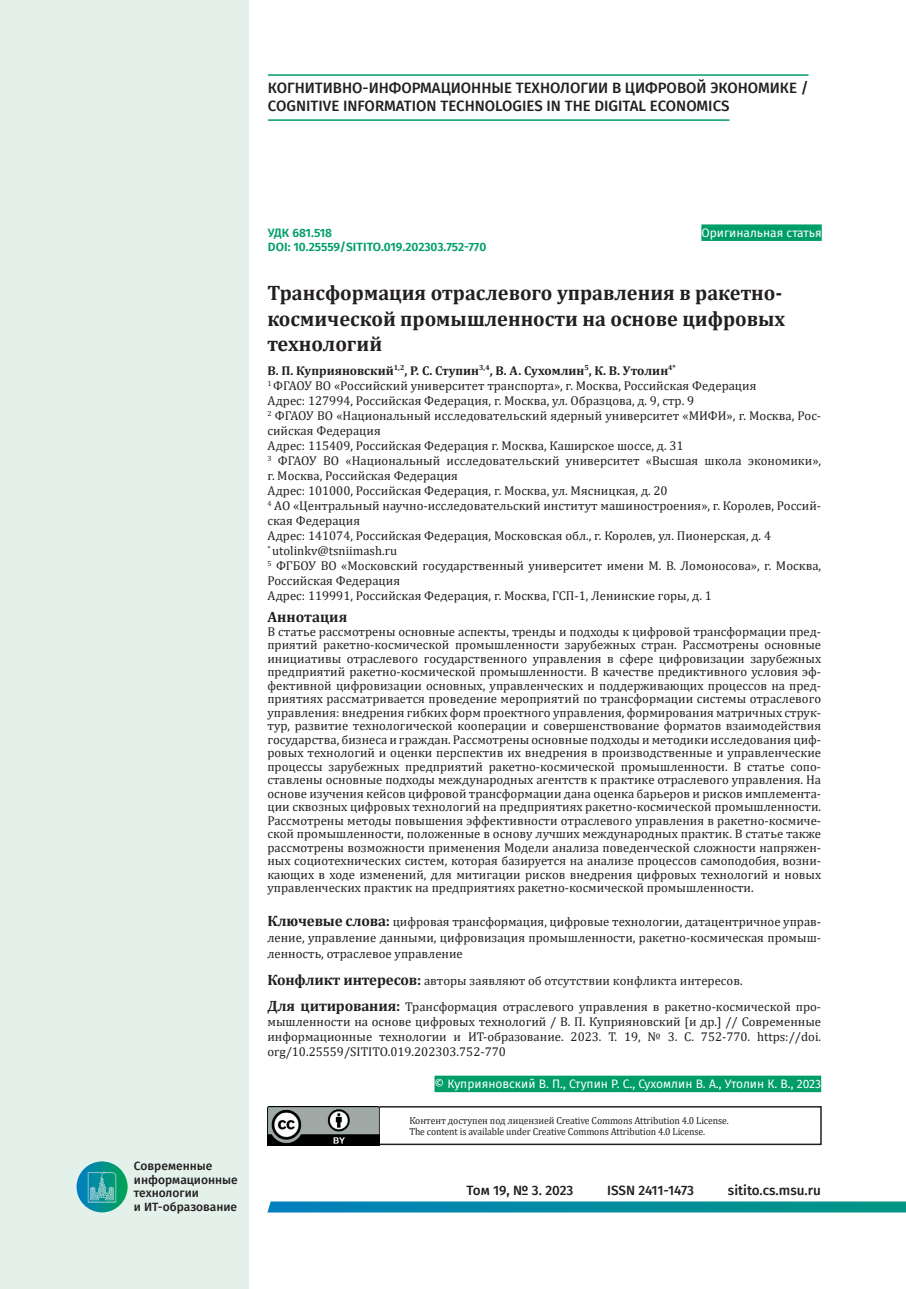
<style>
.page{position:relative;width:906px;height:1289px;background:#fff}
.page>*{position:absolute;margin:0;border:0;box-sizing:border-box;transform-origin:0 0}
.t1{font:700 21px/25.2px "Cambria";color:#231f20}
.t2{font:500 15px/18px "Fira Sans";color:#231f20}
.t3{font:700 15px "Cambria";color:#231f20}
.t4{font:500 13.5px "Fira Sans";color:#231f20}
.t5{font:12.75px/13.5px "Cambria";color:#231f20;text-align:justify}
.t6{font:12px "Fira Sans";color:#fff}
.t7{font:500 12px/13.5px "Fira Sans";color:#231f20}
.t8{font:600 12px/14.4px "Fira Sans";color:#009e67}
.t9{font:10.2px/10.5px "Cambria";letter-spacing:-.01em;color:#231f20;scale:.95 1}
.s1{font-weight:700}
.s2{font-weight:700;font-size:15px}
</style>
<div class="page">
<div style="left:0;top:0;width:249px;height:1288px;background:#e3f1ea"></div>
<img style="left:77px;top:1161px;width:51px;height:51px;border-radius:26px">
<svg style="left:267px;top:1201px;width:639px;height:11px;background:#0c90a5"></svg>
<div style="left:268px;top:1106px;width:553px;height:39px;border:2px solid #231f20"></div>
<img style="left:268px;top:1106px;width:111px;height:39px">
<hr style="left:268px;top:74px;width:540px;height:2px;background:#009e67">
<hr style="left:268px;top:119px;width:461px;height:2px;background:#009e67">
<div style="left:701px;top:224px;width:120px;height:17px;background:#009e67"></div>
<div style="left:434px;top:1075px;width:387px;height:17px;background:#009e67"></div>
<p class="t2" style="left:268px;top:78px;width:542px">КОГНИТИВНО-ИНФОРМАЦИОННЫЕ ТЕХНОЛОГИИ В ЦИФРОВОЙ ЭКОНОМИКЕ /<br>COGNITIVE INFORMATION TECHNOLOGIES IN THE DIGITAL ECONOMICS</p>
<p class="t7" style="left:134px;top:1158px;width:105px">Современные информационные технологии<br>и ИТ-образование</p>
<p class="t8" style="left:268px;top:224px;width:220px">УДК 681.518<br>DOI: 10.25559/SITITO.019.202303.752-770</p>
<p class="t6" style="left:701px;top:223px;width:122px">Оригинальная статья</p>
<h1 class="t1" style="left:267px;top:280px;width:519px">Трансформация отраслевого управления в ракетно&shy;космической промышленности на основе цифровых технологий</h1>
<p class="t5" style="left:267px;top:363px;width:555px;line-height:15px;text-align:left"><span class="s1">В. П. Куприяновский</span><sup>1,2</sup><span class="s1">, Р. С. Ступин</span><sup>3,4</sup><span class="s1">, В. А. Сухомлин</span><sup>5</sup><span class="s1">, К. В. Утолин</span><sup>4*<br></sup><sup>1</sup> ФГАОУ ВО «Российский университет транспорта», г. Москва, Российская Федерация<br>Адрес: 127994, Российская Федерация, г. Москва, ул. Образцова, д. 9, стр. 9<br><sup>2</sup> ФГАОУ ВО «Национальный исследовательский ядерный университет «МИФИ», г. Москва, Рос&shy;сийская Федерация<br>Адрес: 115409, Российская Федерация г. Москва, Каширское шоссе, д. 31<br><sup>3</sup> ФГАОУ ВО «Национальный исследовательский университет «Высшая школа экономики», г. Москва, Российская Федерация<br>Адрес: 101000, Российская Федерация, г. Москва, ул. Мясницкая, д. 20<br><sup>4</sup> АО «Центральный научно-исследовательский институт машиностроения», г. Королев, Россий&shy;ская Федерация<br>Адрес: 141074, Российская Федерация, Московская обл., г. Королев, ул. Пионерская, д. 4<br><sup>*</sup> utolinkv@tsniimash.ru<br><sup>5</sup> ФГБОУ ВО «Московский государственный университет имени М. В. Ломоносова», г. Москва, Российская Федерация<br>Адрес: 119991, Российская Федерация, г. Москва, ГСП-1, Ленинские горы, д. 1</p>
<p class="t3" style="left:267px;top:606px;width:81px">Аннотация</p>
<p class="t5" style="left:267px;top:624px;width:555px">В статье рассмотрены основные аспекты, тренды и подходы к цифровой трансформации пред&shy;приятий ракетно-космической промышленности зарубежных стран. Рассмотрены основные инициативы отраслевого государственного управления в сфере цифровизации зарубежных предприятий ракетно-космической промышленности. В качестве предиктивного условия эф&shy;фективной цифровизации основных, управленческих и поддерживающих процессов на пред&shy;приятиях рассматривается проведение мероприятий по трансформации системы отраслевого управления: внедрения гибких форм проектного управления, формирования матричных струк&shy;тур, развитие технологической кооперации и совершенствование форматов взаимодействия государства, бизнеса и граждан. Рассмотрены основные подходы и методики исследования циф&shy;ровых технологий и оценки перспектив их внедрения в производственные и управленческие процессы зарубежных предприятий ракетно-космической промышленности. В статье сопо&shy;ставлены основные подходы международных агентств к практике отраслевого управления. На основе изучения кейсов цифровой трансформации дана оценка барьеров и рисков имплемента&shy;ции сквозных цифровых технологий на предприятиях ракетно-космической промышленности.<br>Рассмотрены методы повышения эффективности отраслевого управления в ракетно-космиче&shy;ской промышленности, положенные в основу лучших международных практик. В статье также рассмотрены возможности применения Модели анализа поведенческой сложности напряжен&shy;ных социотехнических систем, которая базируется на анализе процессов самоподобия, возни&shy;кающих в ходе изменений, для митигации рисков внедрения цифровых технологий и новых управленческих практик на предприятиях ракетно-космической промышленности.</p>
<p class="t5" style="left:267px;top:913px;width:555px;line-height:16.2px"><span class="s2">Ключевые слова:</span> цифровая трансформация, цифровые технологии, датацентричное управ&shy;ление, управление данными, цифровизация промышленности, ракетно-космическая промыш&shy;ленность, отраслевое управление</p>
<p class="t5" style="left:267px;top:967px;width:555px;line-height:26.5px"><span class="s2">Конфликт интересов:</span> авторы заявляют об отсутствии конфликта интересов.<br><span class="s2">Для цитирования:</span> Трансформация отраслевого управления в ракетно-космической про-</p>
<p class="t5" style="left:267px;top:1014px;width:555px;line-height:15px">мышленности на основе цифровых технологий / В. П. Куприяновский [и др.] // Современные информационные технологии и ИТ-образование. 2023. Т. 19, № 3. С. 752-770. https://doi. org/10.25559/SITITO.019.202303.752-770</p>
<p class="t6" style="left:434px;top:1074px;width:388px">© Куприяновский В. П., Ступин Р. С., Сухомлин В. А., Утолин К. В., 2023</p>
<p class="t9" style="left:409px;top:1115px;width:338px">Контент доступен под лицензией Creative Commons Attribution 4.0 License.<br>The content is available under Creative Commons Attribution 4.0 License.</p>
<p class="t4" style="left:466px;top:1179px;width:108px">Том 19, № 3. 2023</p>
<p class="t4" style="left:607px;top:1179px;width:88px">ISSN 2411-1473</p>
<p class="t4" style="left:728px;top:1179px;width:94px">sitito.cs.msu.ru</p>
</div>
